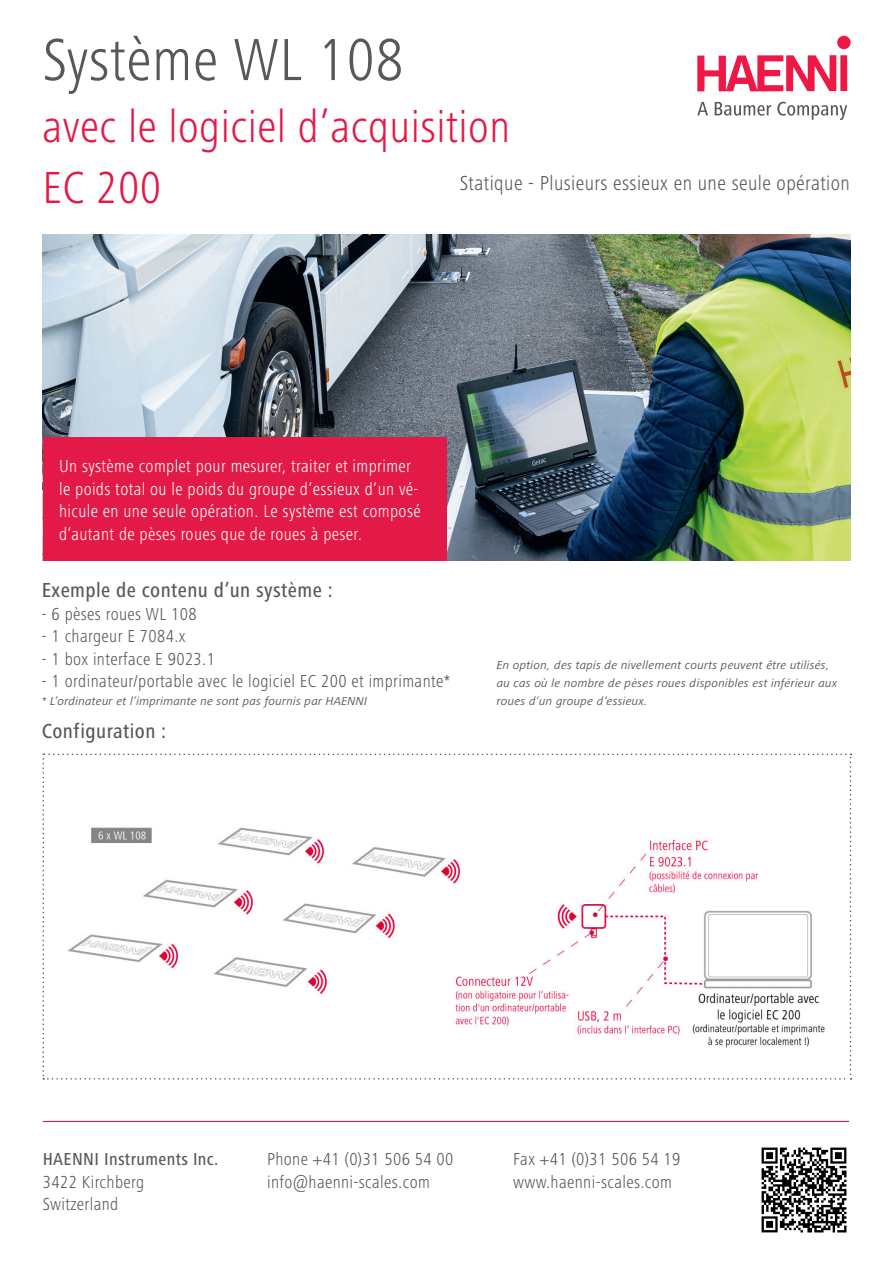
<style>
.page{position:relative;width:893px;height:1263px;background:#fff}
.page>*{position:absolute;margin:0;border:0;box-sizing:border-box;transform-origin:0 0}
.t1{font:300 condensed 61.5px "Frutiger Next Pro";letter-spacing:.01em;color:#57585a}
.t2{font:300 condensed 46.5px "Frutiger Next Pro";letter-spacing:.01em;color:#e31a47}
.t3{font:300 condensed 21px "Frutiger Next Pro";letter-spacing:.02em;color:#57585a}
.t4{font:500 condensed 21px "Frutiger Next Pro";letter-spacing:.02em;color:#57585a}
.t5{font:300 condensed 18px "Frutiger Next Pro";letter-spacing:.02em;color:#57585a}
.t6{font:300 condensed 18px/22.5px "Frutiger Next Pro";letter-spacing:.02em;color:#fff}
.t7{font:500 condensed 18px/22.5px "Frutiger Next Pro";letter-spacing:.02em;color:#57585a}
.t8{font:italic 12px/18px "Frutiger Next Pro";letter-spacing:.02em;color:#57585a}
.s1{font-weight:300}
</style>
<div class="page">
<div style="left:840px;top:55px;width:7px;height:36px;background:#ed1845"></div>
<div style="left:837px;top:36px;width:14px;height:13px;background:#ed1845;border-radius:50%"></div>
<svg style="left:697px;top:55px;width:139px;height:36px"></svg>
<svg style="left:697px;top:102px;width:11px;height:13px"></svg>
<svg style="left:715px;top:102px;width:56px;height:14px"></svg>
<svg style="left:777px;top:102px;width:70px;height:18px"></svg>
<img style="left:43px;top:235px;width:807px;height:326px">
<div style="left:43px;top:438px;width:403px;height:123px;background:#e31a47"></div>
<hr style="left:43px;top:1121px;width:806px;height:1px;background:#e31a47">
<img style="left:761px;top:1147px;width:86px;height:86px">
<svg style="left:43px;top:753px;width:808px;height:326px"></svg>
<p class="t1" style="left:43px;top:24px;width:363px">Système WL 108</p>
<p class="t2" style="left:43px;top:100px;width:469px">avec le logiciel d’acquisition</p>
<p class="t2" style="left:43px;top:161px;width:120px">EC 200</p>
<p class="t3" style="left:460px;top:171px;width:392px">Statique - Plusieurs essieux en une seule opération</p>
<p class="t6" style="left:59px;top:455px;width:363px">Un système complet pour mesurer, traiter et imprimer le poids total ou le poids du groupe d‘essieux d‘un vé&shy;hicule en une seule opération. Le système est composé d‘autant de pèses roues que de roues à peser.</p>
<p class="t4" style="left:42px;top:578px;width:292px">Exemple de contenu d’un système :</p>
<p class="t5" style="left:42px;top:603px;width:156px">- 6 pèses roues WL 108</p>
<p class="t5" style="left:42px;top:626px;width:145px">- 1 chargeur E 7084.x</p>
<p class="t5" style="left:42px;top:648px;width:175px">- 1 box interface E 9023.1</p>
<p class="t5" style="left:42px;top:671px;width:410px">- 1 ordinateur/portable avec le logiciel EC 200 et imprimante*</p>
<p class="t8" style="left:42px;top:692px;width:327px">* L’ordinateur et l’imprimante ne sont pas fournis par HAENNI</p>
<p class="t4" style="left:42px;top:718px;width:126px">Configuration :</p>
<p class="t8" style="left:497px;top:656px;width:342px">En option, des tapis de nivellement courts peuvent être utilisés, au cas où le nombre de pèses roues disponibles est inférieur aux roues d‘un groupe d‘essieux.</p>
<p class="t7" style="left:43px;top:1148px;width:177px">HAENNI Instruments Inc.<br><span class="s1">3422 Kirchberg</span></p>
<p class="t5" style="left:43px;top:1194px;width:77px">Switzerland</p>
<p class="t5" style="left:267px;top:1149px;width:188px">Phone +41 (0)31 506 54 00</p>
<p class="t5" style="left:267px;top:1171px;width:164px">info@haenni-scales.com</p>
<p class="t5" style="left:513px;top:1149px;width:169px">Fax +41 (0)31 506 54 19</p>
<p class="t5" style="left:513px;top:1171px;width:160px">www.haenni-scales.com</p>
</div>
